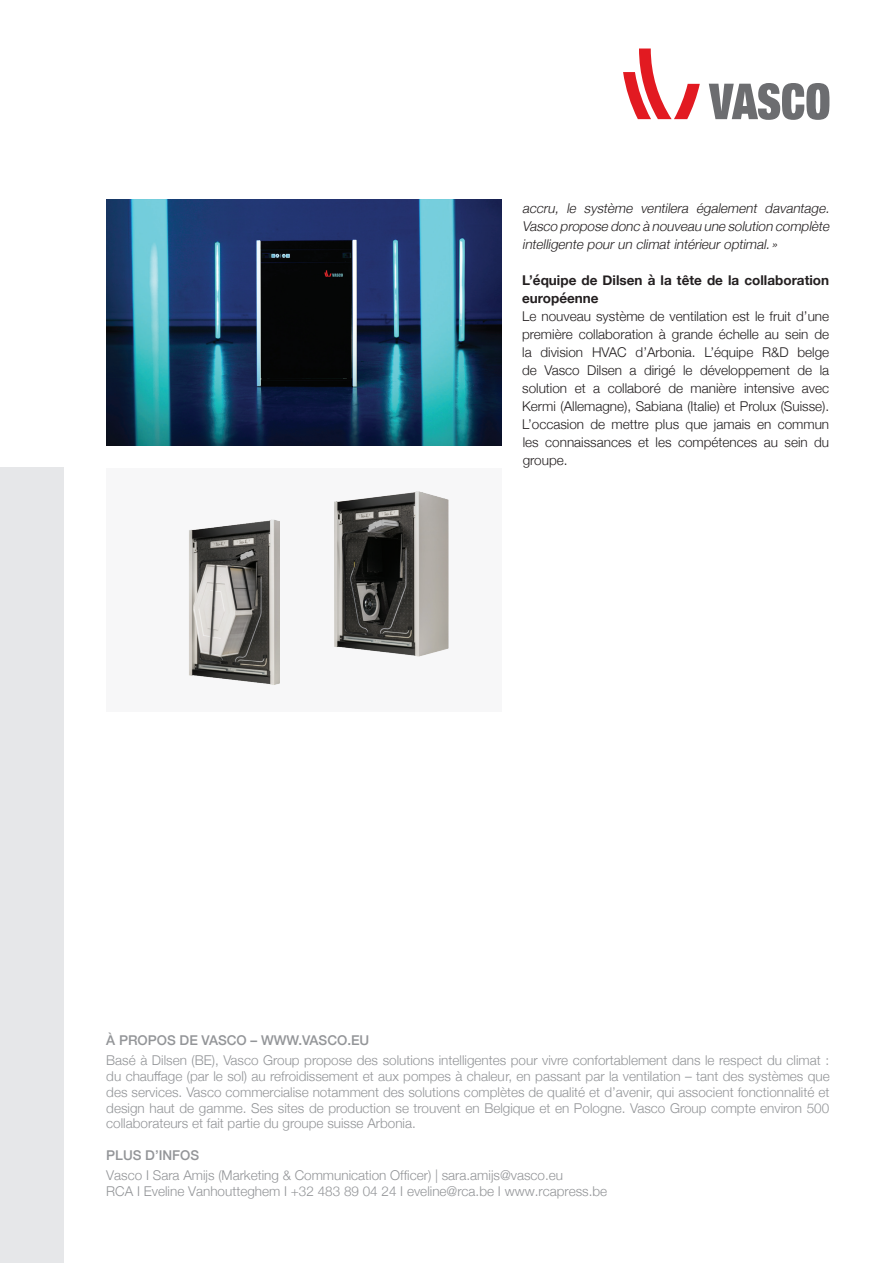
<style>
.page{position:relative;width:893px;height:1263px;background:#fff}
.page>*{position:absolute;margin:0;border:0;box-sizing:border-box;transform-origin:0 0}
.t1{font:300 13.5px/15.8px "Helvetica Neue";color:#939598;text-align:justify}
.t2{font:300 13.5px/18px "Helvetica Neue";color:#231f20;text-align:justify}
.t3{font:italic 300 13.5px/18px "Helvetica Neue";color:#231f20;text-align:justify}
.t4{font:700 13.5px/18px "Helvetica Neue";color:#231f20}
.t5{font:500 13.5px "Helvetica Neue";color:#939598}
</style>
<div class="page">
<div style="left:0;top:468px;width:64px;height:795px;background:#e6e7e9"></div>
<img style="left:106px;top:200px;width:396px;height:245px">
<svg style="left:623px;top:49px;width:77px;height:70px"></svg>
<svg style="left:709px;top:83px;width:120px;height:37px"></svg>
<svg style="left:188px;top:491px;width:261px;height:194px"></svg>
<p class="t3" style="left:522px;top:198px;width:312px">accru, le système ventilera également davantage.<br>Vasco propose donc à nouveau une solution complète intelligente pourun climatintérieuroptimal. »</p>
<p class="t4" style="left:522px;top:271px;width:308px">L’équipe de Dilsen à la tête de la collaboration européenne</p>
<p class="t2" style="left:522px;top:306px;width:309px">Le nouveau système de ventilation est le fruit d’une première collaboration à grande échelle au sein de la division HVAC d’Arbonia. L’équipe R&amp;D belge de Vasco Dilsen a dirigé le développement de la solution et a collaboré de manière intensive avec Kermi (Allemagne), Sabiana (Italie) et Prolux (Suisse).<br>L’occasion de mettre plus que jamais en commun les connaissances et les compétences au sein du groupe.</p>
<p class="t5" style="left:106px;top:1030px;width:265px">À PROPOS DE VASCO – WWW.VASCO.EU</p>
<p class="t1" style="left:106px;top:1052px;width:725px">Basé à Dilsen (BE), Vasco Group propose des solutions intelligentes pour vivre confortablement dans le respect du climat : du chauffage (par le sol) au refroidissement et aux pompes à chaleur, en passant par la ventilation – tant des systèmes que des services. Vasco commercialise notamment des solutions complètes de qualité et d’avenir, qui associent fonctionnalité et design haut de gamme. Ses sites de production se trouvent en Belgique et en Pologne. Vasco Group compte environ 500 collaborateurs et fait partie du groupe suisse Arbonia.</p>
<p class="t5" style="left:106px;top:1144px;width:95px">PLUS D’INFOS</p>
<p class="t1" style="left:106px;top:1166px;width:502px">Vasco I Sara Amijs (Marketing &amp; Communication Officer) | sara.amijs@vasco.eu<br>RCA I Eveline Vanhoutteghem I +32 483 89 04 24 I eveline@rca.be I www.rcapress.be</p>
</div>
